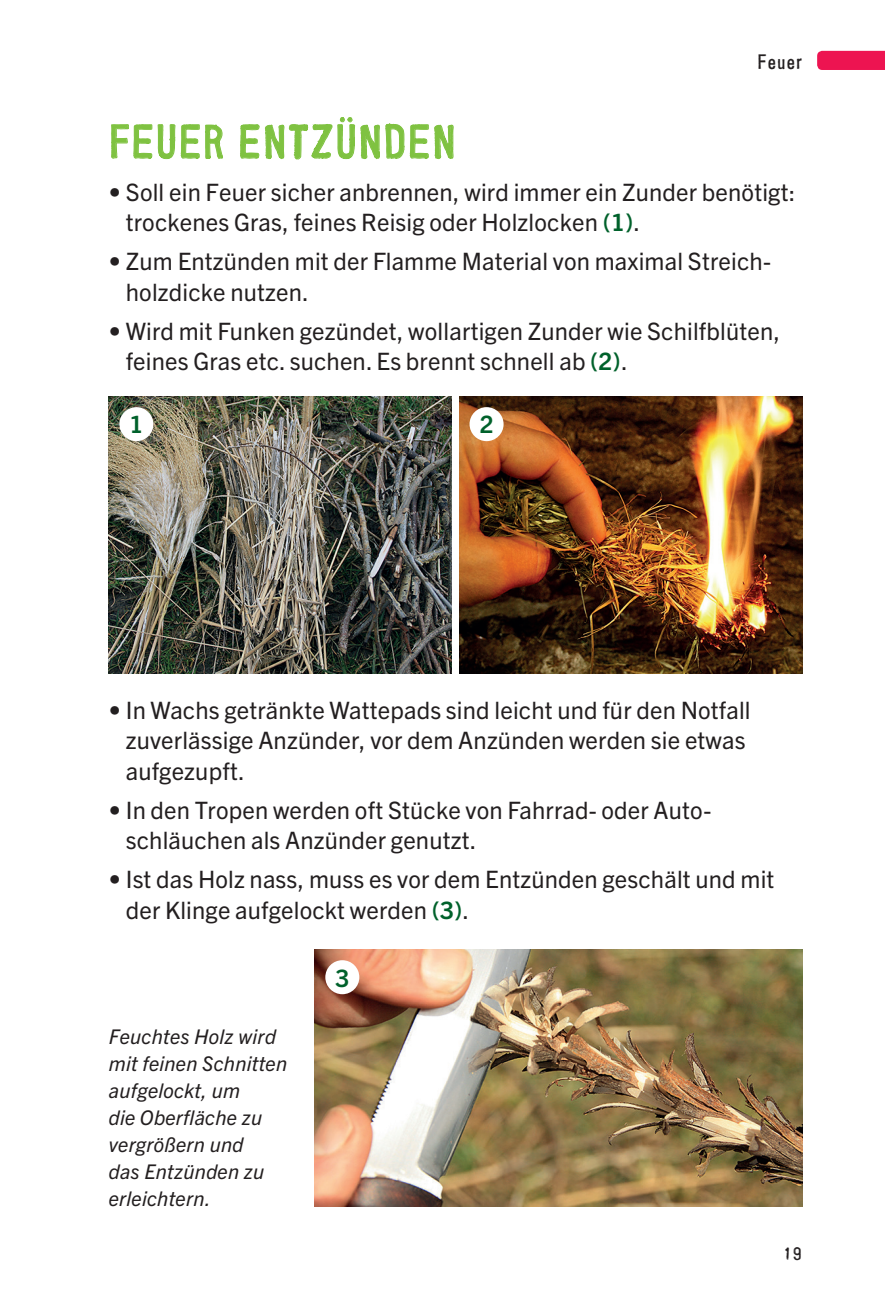
<style>
.page{position:relative;width:885px;height:1302px;background:#fff}
.page>*{position:absolute;margin:0;border:0;box-sizing:border-box;transform-origin:0 0}
.t1{font:48px "Cartonnage OT";letter-spacing:.02em;color:#7fc241}
.t2{font:24px/30.6px "Trade Gothic Next LT Pro";letter-spacing:.005em;color:#231f20}
.t3{font:700 24px "Trade Gothic Next LT Pro";color:#00612b}
.t4{font:21px "Cartonnage OT";letter-spacing:.05em;color:#231f20}
.t5{font:italic 20.4px/27px "Trade Gothic Next LT Pro";letter-spacing:.01em;color:#231f20}
.t6{font:18px "Cartonnage OT";color:#231f20;scale:1.08 1}
.s1{font-weight:700}
.s2{font-weight:700;color:#00612b}
</style>
<div class="page">
<svg style="left:111px;top:124px;width:41px;height:35px"></svg>
<svg style="left:158px;top:124px;width:17px;height:35px"></svg>
<svg style="left:181px;top:124px;width:42px;height:35px"></svg>
<svg style="left:240px;top:124px;width:19px;height:35px"></svg>
<svg style="left:265px;top:117px;width:139px;height:42px"></svg>
<svg style="left:410px;top:124px;width:18px;height:35px"></svg>
<svg style="left:434px;top:125px;width:19px;height:34px"></svg>
<img style="left:459px;top:396px;width:343px;height:277px">
<img style="left:109px;top:396px;width:342px;height:277px">
<div style="left:119px;top:407px;width:34px;height:34px;background:#fff;border-radius:50%"></div>
<div style="left:469px;top:407px;width:34px;height:34px;background:#fff;border-radius:50%"></div>
<img style="left:314px;top:949px;width:488px;height:257px">
<div style="left:325px;top:960px;width:34px;height:34px;background:#fff;border-radius:50%"></div>
<svg style="left:817px;top:51px;width:67px;height:19px"></svg>
<p class="t4" style="left:757px;top:48px;width:46px">Feuer</p>
<h1 class="t1" style="left:109px;top:111px;width:348px">FEUER ENTZÜNDEN</h1>
<p class="t2" style="left:126px;top:175px;width:671px;text-indent:-17px"><span class="s1">•</span> Soll ein Feuer sicher anbrennen, wird immer ein Zunder benötigt: trockenes Gras, feines Reisig oder Holzlocken <span class="s2">(1)</span>.</p>
<p class="t2" style="left:126px;top:244px;width:646px;text-indent:-17px"><span class="s1">•</span> Zum Entzünden mit der Flamme Material von maximal Streich&shy;holzdicke nutzen.</p>
<p class="t2" style="left:126px;top:314px;width:655px;text-indent:-17px"><span class="s1">•</span> Wird mit Funken gezündet, wollartigen Zunder wie Schilfblüten, feines Gras etc. suchen. Es brennt schnell ab <span class="s2">(2)</span>.</p>
<p class="t3" style="left:129px;top:408px;width:15px">1</p>
<p class="t3" style="left:479px;top:408px;width:15px">2</p>
<p class="t2" style="left:126px;top:693px;width:626px;text-indent:-17px"><span class="s1">•</span> In Wachs getränkte Wattepads sind leicht und für den Notfall zuverlässige Anzünder, vor dem Anzünden werden sie etwas aufgezupft.</p>
<p class="t2" style="left:126px;top:793px;width:587px;text-indent:-17px"><span class="s1">•</span> In den Tropen werden oft Stücke von Fahrrad- oder Auto&shy;schläuchen als Anzünder genutzt.</p>
<p class="t2" style="left:126px;top:862px;width:650px;text-indent:-17px"><span class="s1">•</span> Ist das Holz nass, muss es vor dem Entzünden geschält und mit der Klinge aufgelockt werden <span class="s2">(3)</span>.</p>
<p class="t5" style="left:109px;top:1021px;width:180px">Feuchtes Holz wird mit feinen Schnitten aufgelockt, um<br>die Oberfläche zu vergrößern und<br>das Entzünden zu erleichtern.</p>
<p class="t3" style="left:335px;top:961px;width:15px">3</p>
<p class="t6" style="left:784px;top:1242px;width:18px">19</p>
</div>
